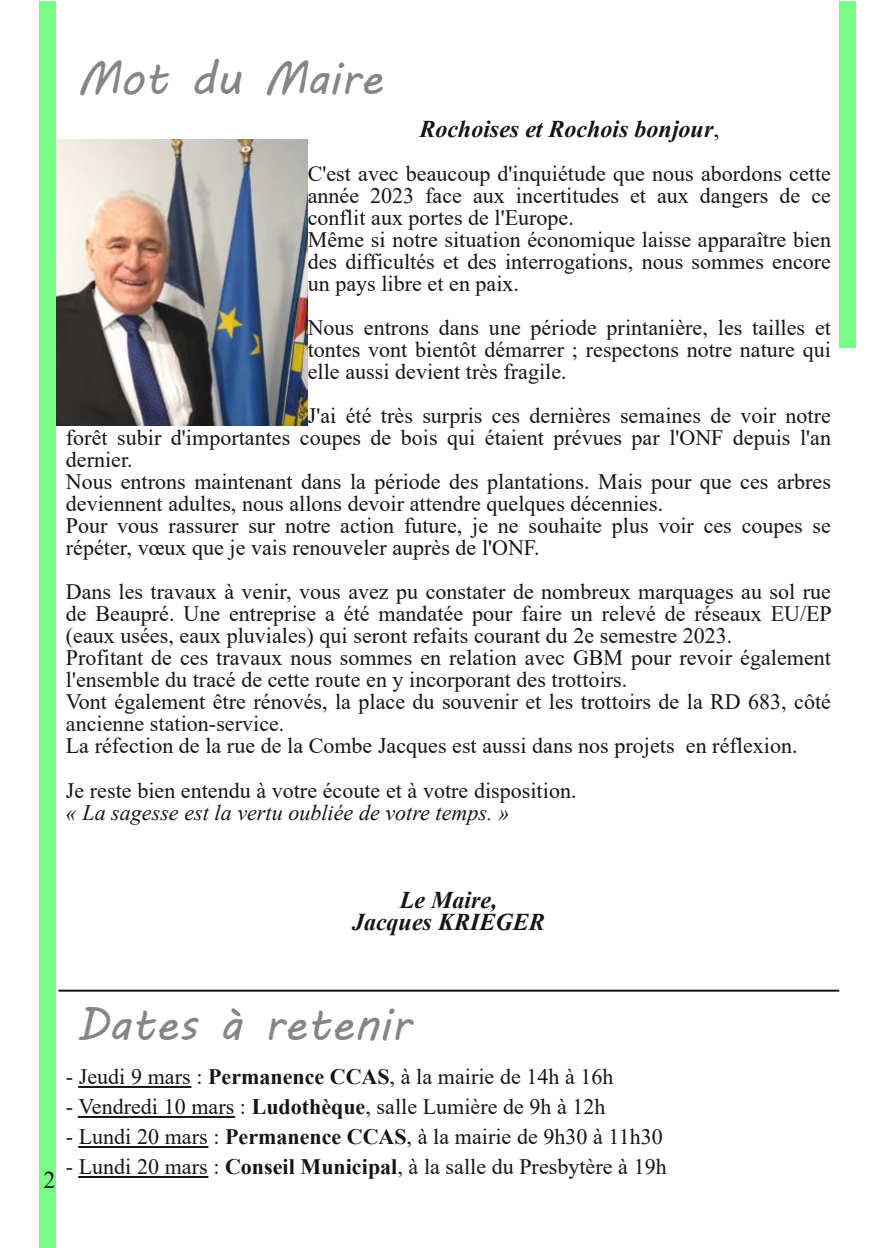
<style>
.page{position:relative;width:896px;height:1248px;background:#fff}
.page>*{position:absolute;margin:0;border:0;box-sizing:border-box;transform-origin:0 0}
.t1{font:46px "MV Boli";color:#858585}
.t2{font:italic 700 24px/22px "Times New Roman";color:#171513;text-align:center}
.t3{font:24px "Times New Roman";color:#171513}
.t4{font:22px/22px "Times New Roman";color:#171513}
.t5{font:italic 22px "Times New Roman";color:#171513}
.s1{font-weight:400;font-style:normal}
.s2{font-weight:700}
</style>
<div class="page">
<img style="left:57px;top:140px;width:250px;height:286px">
<svg style="left:79px;top:1085px;width:112px;height:2px"></svg>
<svg style="left:78px;top:1116px;width:156px;height:1px"></svg>
<svg style="left:79px;top:1146px;width:129px;height:1px"></svg>
<svg style="left:79px;top:1176px;width:129px;height:1px"></svg>
<div style="left:39px;top:1px;width:16px;height:1246px;background:#7f8"></div>
<hr style="left:58px;top:989px;width:781px;height:2px;background:#141414">
<div style="left:839px;top:1px;width:16px;height:347px;background:#7f8"></div>
<h1 class="t1" style="left:77px;top:47px;width:307px">Mot du Maire</h1>
<p class="t2" style="left:419px;top:117px;width:301px">Rochoises et Rochois bonjour<span class="s1">,</span></p>
<p class="t4" style="left:308px;top:162px;width:525px">C'est avec beaucoup d'inquiétude que nous abordons cette année 2023 face aux incertitudes et aux dangers de ce conflit aux portes de l'Europe.<br>Même si notre situation économique laisse apparaître bien des difficultés et des interrogations, nous sommes encore un pays libre et en paix.</p>
<p class="t4" style="left:308px;top:316px;width:525px;text-align:justify">Nous entrons dans une période printanière, les tailles et tontes vont bientôt démarrer ; respectons notre nature qui elle aussi devient très fragile.</p>
<p class="t4" style="left:66px;top:404px;width:766px;text-indent:242px">J'ai été très surpris ces dernières semaines de voir notre forêt subir d'importantes coupes de bois qui étaient prévues par l'ONF depuis l'an dernier.<br>Nous entrons maintenant dans la période des plantations. Mais pour que ces arbres deviennent adultes, nous allons devoir attendre quelques décennies.<br>Pour vous rassurer sur notre action future, je ne souhaite plus voir ces coupes se répéter, vœux que je vais renouveler auprès de l'ONF.</p>
<p class="t4" style="left:66px;top:580px;width:767px">Dans les travaux à venir, vous avez pu constater de nombreux marquages au sol rue de Beaupré. Une entreprise a été mandatée pour faire un relevé de réseaux EU/EP (eaux usées, eaux pluviales) qui seront refaits courant du 2e semestre 2023.<br>Profitant de ces travaux nous sommes en relation avec GBM pour revoir également l'ensemble du tracé de cette route en y incorporant des trottoirs.<br>Vont également être rénovés, la place du souvenir et les trottoirs de la RD 683, côté ancienne station-service.<br>La réfection de la rue de la Combe Jacques est aussi dans nos projets en réflexion.</p>
<p class="t4" style="left:66px;top:778px;width:512px">Je reste bien entendu à votre écoute et à votre disposition.</p>
<p class="t5" style="left:66px;top:797px;width:445px">« La sagesse est la vertu oubliée de votre temps. »</p>
<p class="t2" style="left:352px;top:887px;width:194px">Le Maire,<br>Jacques KRIEGER</p>
<p class="t3" style="left:43px;top:1163px;width:13px">2</p>
<h1 class="t1" style="left:77px;top:992px;width:335px">Dates à retenir</h1>
<p class="t4" style="left:66px;top:1064px;width:549px">- Jeudi 9 mars : <span class="s2">Permanence CCAS</span>, à la mairie de 14h à 16h</p>
<p class="t4" style="left:66px;top:1094px;width:541px">- Vendredi 10 mars : <span class="s2">Ludothèque</span>, salle Lumière de 9h à 12h</p>
<p class="t4" style="left:66px;top:1124px;width:598px">- Lundi 20 mars : <span class="s2">Permanence CCAS</span>, à la mairie de 9h30 à 11h30</p>
<p class="t4" style="left:66px;top:1154px;width:602px">- Lundi 20 mars : <span class="s2">Conseil Municipal</span>, à la salle du Presbytère à 19h</p>
</div>
